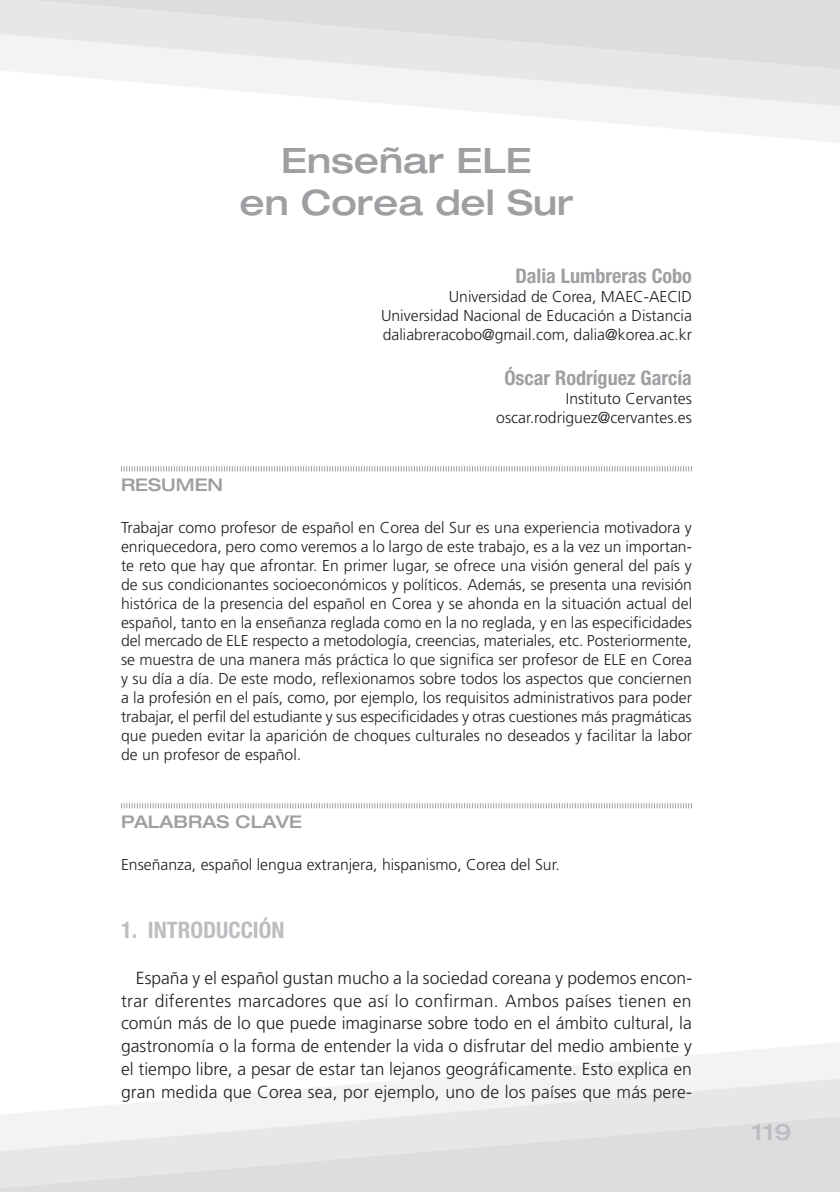
<style>
.page{position:relative;width:840px;height:1192px;background:#fff}
.page>*{position:absolute;margin:0;border:0;box-sizing:border-box;transform-origin:0 0}
.t1{font:500 expanded 35px/42px "Helvetica Neue LT Std";color:#9d9fa2;text-align:center}
.t2{font:700 condensed 22.75px "Helvetica Neue LT Std";color:#bcbdc0}
.t3{font:500 expanded 22.75px "Helvetica Neue LT Std";color:#bcbdc0}
.t4{font:700 condensed 20.12px "Helvetica Neue LT Std";color:#9d9fa2}
.t5{font:300 17.5px/22.8px "Frutiger";letter-spacing:.01em;color:#231f20;text-align:justify}
.t6{font:500 expanded 17.5px "Helvetica Neue LT Std";color:#9d9fa2}
.t7{font:300 15.75px/18.9px "Frutiger";color:#231f20;text-align:justify}
</style>
<div class="page">
<svg style="left:432px;top:107px;width:407px;height:36px;fill:#f4f5f6"></svg>
<svg style="left:445px;top:1043px;width:394px;height:34px;fill:#f2f3f4"></svg>
<svg style="left:16px;top:1077px;width:823px;height:37px;fill:#f2f3f4"></svg>
<svg style="left:0;top:1114px;width:839px;height:77px;fill:#e1e2e4"></svg>
<svg style="left:3px;top:70px;width:836px;height:37px;fill:#f2f3f4"></svg>
<svg style="left:0;top:0;width:839px;height:70px"></svg>
<svg style="left:121px;top:466px;width:571px;height:6px"></svg>
<svg style="left:121px;top:803px;width:571px;height:6px"></svg>
<h1 class="t1" style="left:239px;top:138px;width:335px">Enseñar ELE<br>en Corea del Sur</h1>
<p class="t4" style="left:515px;top:263px;width:178px">Dalia Lumbreras Cobo</p>
<p class="t7" style="left:381px;top:287px;width:312px;text-indent:68px">Universidad de Corea, MAEC-AECID Universidad Nacional de Educación a Distancia daliabreracobo@gmail.com, dalia@korea.ac.kr</p>
<p class="t4" style="left:504px;top:366px;width:189px">Óscar Rodríguez García</p>
<p class="t7" style="left:496px;top:389px;width:197px;text-align:right">Instituto Cervantes oscar.rodriguez@cervantes.es</p>
<p class="t6" style="left:121px;top:474px;width:104px">RESUMEN</p>
<p class="t7" style="left:121px;top:518px;width:572px">Trabajar como profesor de español en Corea del Sur es una experiencia motivadora y enriquecedora, pero como veremos a lo largo de este trabajo, es a la vez un importan&shy;te reto que hay que afrontar. En primer lugar, se ofrece una visión general del país y de sus condicionantes socioeconómicos y políticos. Además, se presenta una revisión histórica de la presencia del español en Corea y se ahonda en la situación actual del español, tanto en la enseñanza reglada como en la no reglada, y en las especificidades del mercado de ELE respecto a metodología, creencias, materiales, etc. Posteriormente, se muestra de una manera más práctica lo que significa ser profesor de ELE en Corea y su día a día. De este modo, reflexionamos sobre todos los aspectos que conciernen a la profesión en el país, como, por ejemplo, los requisitos administrativos para poder trabajar, el perfil del estudiante y sus especificidades y otras cuestiones más pragmáticas que pueden evitar la aparición de choques culturales no deseados y facilitar la labor de un profesor de español.</p>
<p class="t6" style="left:121px;top:810px;width:182px">PALABRAS CLAVE</p>
<p class="t7" style="left:121px;top:854px;width:440px">Enseñanza, español lengua extranjera, hispanismo, Corea del Sur.</p>
<h2 class="t2" style="left:121px;top:916px;width:165px">1. INTRODUCCIÓN</h2>
<p class="t5" style="left:121px;top:966px;width:572px;text-indent:15px">España y el español gustan mucho a la sociedad coreana y podemos encon&shy;trar diferentes marcadores que así lo confirman. Ambos países tienen en común más de lo que puede imaginarse sobre todo en el ámbito cultural, la gastronomía o la forma de entender la vida o disfrutar del medio ambiente y el tiempo libre, a pesar de estar tan lejanos geográficamente. Esto explica en gran medida que Corea sea, por ejemplo, uno de los países que más pere-</p>
<h2 class="t3" style="left:751px;top:1117px;width:41px">119</h2>
</div>
